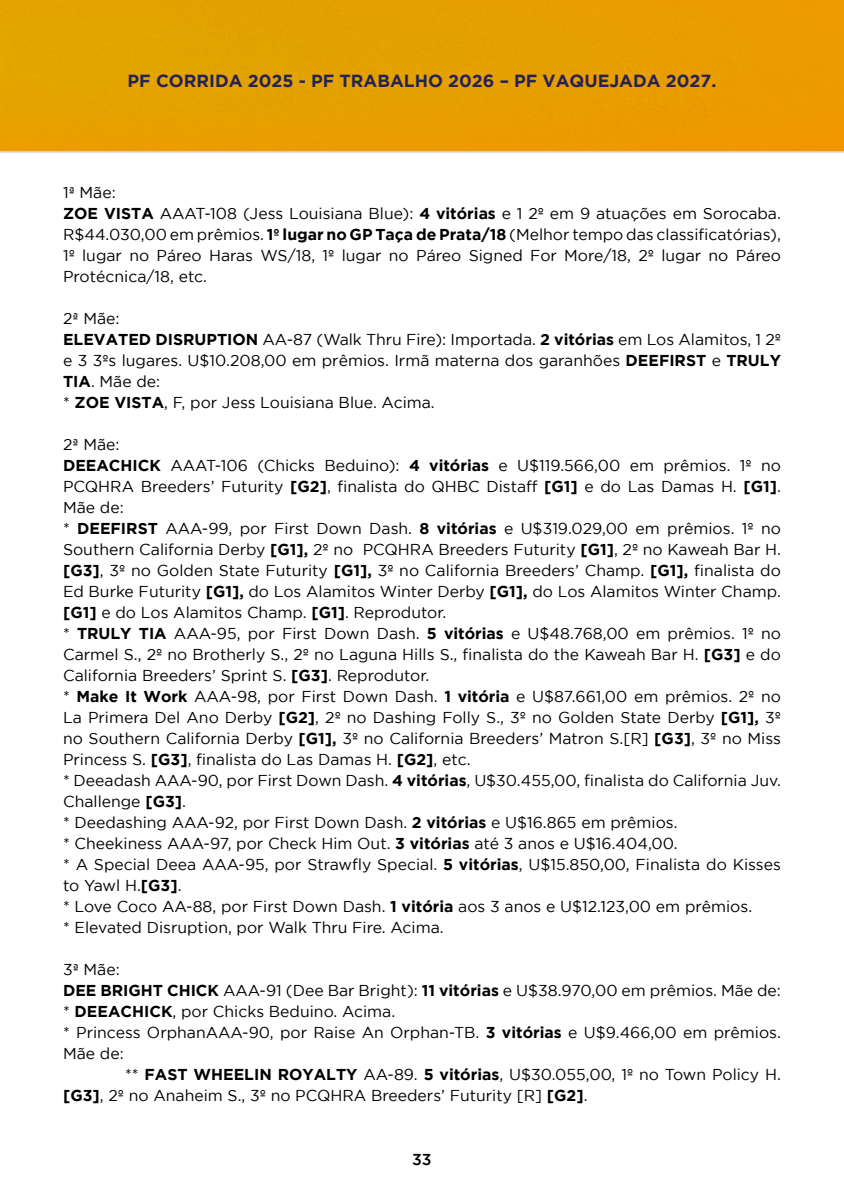
<style>
.page{position:relative;width:844px;height:1191px;background:#fff}
.page>*{position:absolute;margin:0;border:0;box-sizing:border-box;transform-origin:0 0}
.t1{font:700 17.5px "Gotham";color:#272154}
.t2{font:15.75px/21px "Gotham";color:#000}
.t3{font:500 15.75px "Gotham";color:#000}
.s1{font-weight:700}
</style>
<div class="page">
<div style="left:0;top:0;width:843px;height:153px;background:#e69f00"></div>
<p class="t1" style="left:127px;top:71px;width:590px">PF CORRIDA 2025 - PF TRABALHO 2026 – PF VAQUEJADA 2027.</p>
<p class="t2" style="left:63px;top:181px;width:719px">1ª Mãe:<br><span class="s1">ZOE VISTA</span> AAAT-108 (Jess Louisiana Blue): <span class="s1">4 vitórias</span> e 1 2º em 9 atuações em Sorocaba.<br>R$44.030,00 em prêmios. <span class="s1">1º lugar no GP Taça de Prata/18</span> (Melhor tempo das classificatórias), 1º lugar no Páreo Haras WS/18, 1º lugar no Páreo Signed For More/18, 2º lugar no Páreo Protécnica/18, etc.</p>
<p class="t2" style="left:63px;top:307px;width:719px">2ª Mãe:<br><span class="s1">ELEVATED DISRUPTION</span> AA-87 (Walk Thru Fire): Importada. <span class="s1">2 vitórias</span> em Los Alamitos, 1 2º e 3 3ºs lugares. U$10.208,00 em prêmios. Irmã materna dos garanhões <span class="s1">DEEFIRST</span> e <span class="s1">TRULY TIA</span>. Mãe de:<br>* <span class="s1">ZOE VISTA</span>, F, por Jess Louisiana Blue. Acima.</p>
<p class="t2" style="left:63px;top:433px;width:719px">2ª Mãe:<br><span class="s1">DEEACHICK</span> AAAT-106 (Chicks Beduino): <span class="s1">4 vitórias</span> e U$119.566,00 em prêmios. 1º no PCQHRA Breeders’ Futurity <span class="s1">[G2]</span>, finalista do QHBC Distaff <span class="s1">[G1]</span> e do Las Damas H. <span class="s1">[G1]</span>.<br>Mãe de:<br>* <span class="s1">DEEFIRST</span> AAA-99, por First Down Dash. <span class="s1">8 vitórias</span> e U$319.029,00 em prêmios. 1º no Southern California Derby <span class="s1">[G1],</span> 2º no PCQHRA Breeders Futurity <span class="s1">[G1]</span>, 2º no Kaweah Bar H. <span class="s1">[G3]</span>, 3º no Golden State Futurity <span class="s1">[G1],</span> 3º no California Breeders’ Champ. <span class="s1">[G1],</span> finalista do Ed Burke Futurity <span class="s1">[G1],</span> do Los Alamitos Winter Derby <span class="s1">[G1],</span> do Los Alamitos Winter Champ. <span class="s1">[G1]</span> e do Los Alamitos Champ. <span class="s1">[G1]</span>. Reprodutor.<br>* <span class="s1">TRULY TIA</span> AAA-95, por First Down Dash. <span class="s1">5 vitórias</span> e U$48.768,00 em prêmios. 1º no Carmel S., 2º no Brotherly S., 2º no Laguna Hills S., finalista do the Kaweah Bar H. <span class="s1">[G3]</span> e do California Breeders’ Sprint S. <span class="s1">[G3]</span>. Reprodutor.<br>* <span class="s1">Make It Work</span> AAA-98, por First Down Dash. <span class="s1">1 vitória</span> e U$87.661,00 em prêmios. 2º no La Primera Del Ano Derby <span class="s1">[G2]</span>, 2º no Dashing Folly S., 3º no Golden State Derby <span class="s1">[G1],</span> 3º no Southern California Derby <span class="s1">[G1],</span> 3º no California Breeders’ Matron S.[R] <span class="s1">[G3]</span>, 3º no Miss Princess S. <span class="s1">[G3]</span>, finalista do Las Damas H. <span class="s1">[G2]</span>, etc.<br>* Deeadash AAA-90, por First Down Dash. <span class="s1">4 vitórias</span>, U$30.455,00, finalista do California Juv.<br>Challenge <span class="s1">[G3]</span>.<br>* Deedashing AAA-92, por First Down Dash. <span class="s1">2 vitórias</span> e U$16.865 em prêmios.<br>* Cheekiness AAA-97, por Check Him Out. <span class="s1">3 vitórias</span> até 3 anos e U$16.404,00.<br>* A Special Deea AAA-95, por Strawfly Special. <span class="s1">5 vitórias</span>, U$15.850,00, Finalista do Kisses to Yawl H.<span class="s1">[G3]</span>.<br>* Love Coco AA-88, por First Down Dash. <span class="s1">1 vitória</span> aos 3 anos e U$12.123,00 em prêmios.<br>* Elevated Disruption, por Walk Thru Fire. Acima.</p>
<p class="t2" style="left:63px;top:958px;width:719px">3ª Mãe:<br><span class="s1">DEE BRIGHT CHICK</span> AAA-91 (Dee Bar Bright): <span class="s1">11 vitórias</span> e U$38.970,00 em prêmios. Mãe de: * <span class="s1">DEEACHICK</span>, por Chicks Beduino. Acima.<br>* Princess OrphanAAA-90, por Raise An Orphan-TB. <span class="s1">3 vitórias</span> e U$9.466,00 em prêmios.<br>Mãe de:</p>
<p class="t2" style="left:63px;top:1063px;width:719px;text-indent:62px">** <span class="s1">FAST WHEELIN ROYALTY</span> AA-89. <span class="s1">5 vitórias</span>, U$30.055,00, 1º no Town Policy H. <span class="s1">[G3]</span>, 2º no Anaheim S., 3º no PCQHRA Breeders’ Futurity [R] <span class="s1">[G2]</span>.</p>
<p class="t3" style="left:412px;top:1150px;width:21px">33</p>
</div>
